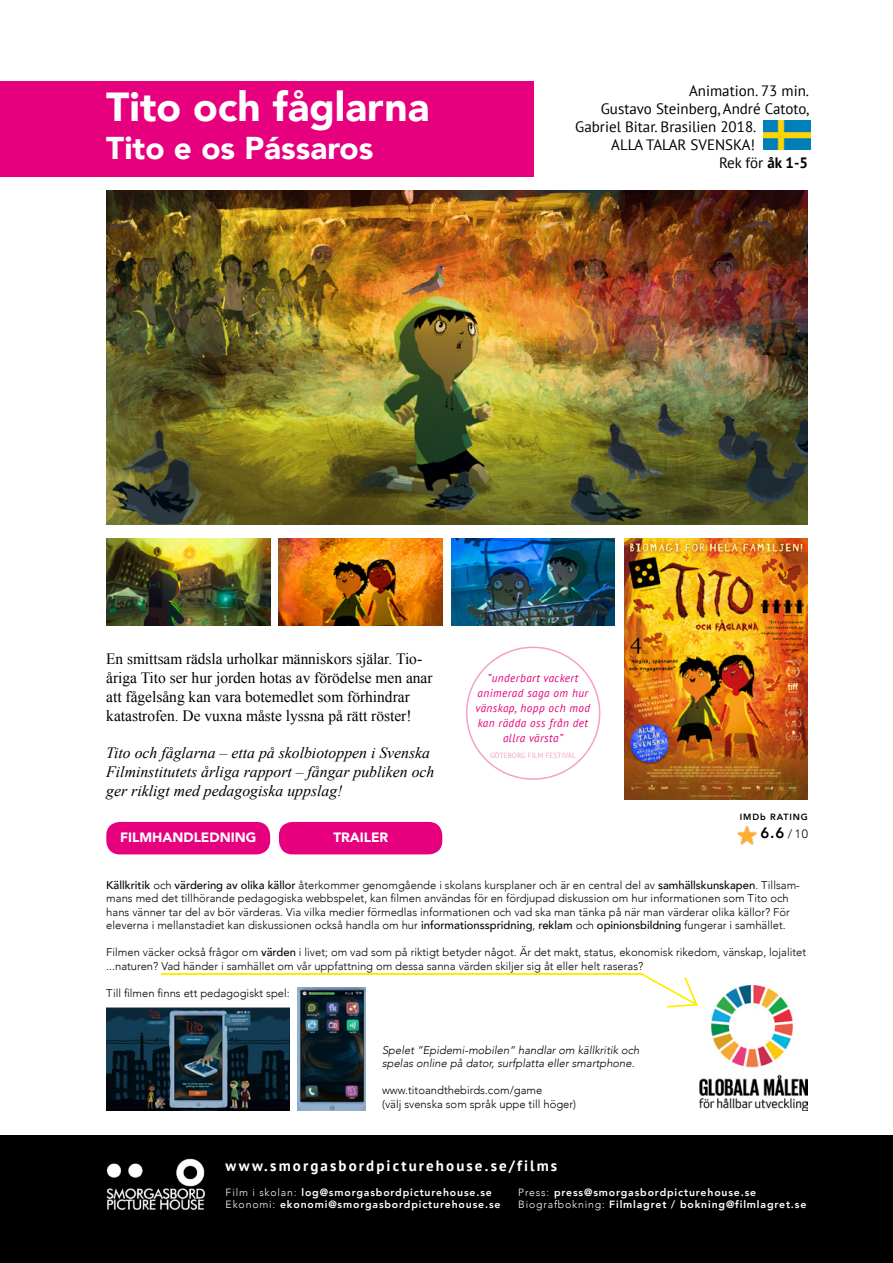
<style>
.page{position:relative;width:893px;height:1263px;background:#fff}
.page>*{position:absolute;margin:0;border:0;box-sizing:border-box;transform-origin:0 0}
.t1{font:900 40.5px "Avenir";color:#fff}
.t2{font:900 31.5px "Avenir";color:#fff}
.t3{font:15.75px/18.9px "Times New Roman";color:#000}
.t4{font:italic 15.75px/18.9px "Times New Roman";color:#000}
.t5{font:15px "PT Sans";color:#000}
.t6{font:700 15px "PT Sans";letter-spacing:.14em;color:#fff}
.t7{font:800 15px "Avenir";color:#000}
.t8{font:900 13.5px "Avenir";color:#fff}
.t9{font:italic 11.55px/15px "PT Sans";letter-spacing:.04em;color:#e6007d;text-align:center}
.t10{font:300 11.25px/13.5px "Avenir";color:#000}
.t11{font:italic 300 11.25px/13.5px "Avenir";color:#000}
.t12{font:800 10.5px "Avenir";letter-spacing:.08em;color:#fff}
.t13{font:800 9px "Avenir";letter-spacing:.1em;color:#000}
.t14{font:7.5px "PT Sans";color:#f3a1c6}
.s1{font-weight:700}
.s2{font-weight:300;font-size:12px}
.s3{font-weight:500}
.s4{font-weight:300}
</style>
<div class="page">
<div style="left:0;top:81px;width:533px;height:96px;background:#e6007d"></div>
<img style="left:106px;top:190px;width:702px;height:334px">
<img style="left:106px;top:538px;width:164px;height:88px">
<img style="left:279px;top:538px;width:164px;height:88px">
<img style="left:451px;top:538px;width:164px;height:88px">
<img style="left:625px;top:538px;width:183px;height:262px">
<div style="left:106px;top:822px;width:164px;height:32px;background:#e6007d;border-radius:14px"></div>
<div style="left:279px;top:822px;width:163px;height:32px;background:#e6007d;border-radius:14px"></div>
<img style="left:737px;top:825px;width:20px;height:19px">
<div style="left:0;top:1135px;width:893px;height:128px;background:#000"></div>
<img style="left:106px;top:1158px;width:100px;height:52px">
<img style="left:763px;top:120px;width:47px;height:30px">
<img style="left:106px;top:1008px;width:184px;height:102px">
<img style="left:298px;top:987px;width:68px;height:123px">
<img style="left:700px;top:986px;width:108px;height:124px">
<hr style="left:162px;top:973px;width:481px;height:2px;background:#ffed00">
<svg style="left:642px;top:974px;width:56px;height:33px"></svg>
<p class="t1" style="left:106px;top:72px;width:325px">Tito och fåglarna</p>
<p class="t2" style="left:106px;top:121px;width:269px">Tito e os Pássaros</p>
<p class="t5" style="left:689px;top:81px;width:121px">Animation. 73 min.</p>
<p class="t5" style="left:601px;top:99px;width:210px">Gustavo Steinberg, André Catoto,</p>
<p class="t5" style="left:719px;top:153px;width:90px">Rek för <span class="s1">åk 1-5</span></p>
<p class="t5" style="left:575px;top:117px;width:183px">Gabriel Bitar. Brasilien 2018.</p>
<p class="t5" style="left:611px;top:135px;width:145px">ALLA TALAR SVENSKA!</p>
<p class="t3" style="left:106px;top:649px;width:328px">En smittsam rädsla urholkar människors själar. Tio&shy;åriga Tito ser hur jorden hotas av förödelse men anar att fågelsång kan vara botemedlet som förhindrar katastrofen. De vuxna måste lyssna på rätt röster!</p>
<p class="t4" style="left:106px;top:743px;width:330px">Tito och fåglarna – etta på skolbiotoppen i Svenska<br>Filminstitutets årliga rapport – fångar publiken och ger rikligt med pedagogiska uppslag!</p>
<p class="t9" style="left:475px;top:670px;width:116px">”underbart vackert animerad saga om hur vänskap, hopp och mod kan rädda oss från det allra värsta”</p>
<p class="t14" style="left:490px;top:751px;width:88px">GÖTEBORG FILM FESTIVAL</p>
<p class="t13" style="left:740px;top:810px;width:70px">IMDb RATING</p>
<p class="t7" style="left:760px;top:821px;width:49px">6.6 <span class="s2">/ 10</span></p>
<p class="t8" style="left:120px;top:825px;width:137px">FILMHANDLEDNING</p>
<p class="t8" style="left:333px;top:825px;width:56px">TRAILER</p>
<p class="t10" style="left:106px;top:878px;width:695px"><span class="s3">Källkritik</span> och <span class="s3">värdering av olika källor</span> återkommer genomgående i skolans kursplaner och är en central del av <span class="s3">samhällskunskapen</span>. Tillsam&shy;mans med det tillhörande pedagogiska webbspelet, kan filmen användas för en fördjupad diskussion om hur informationen som Tito och hans vänner tar del av bör värderas. Via vilka medier förmedlas informationen och vad ska man tänka på när man värderar olika källor? För eleverna i mellanstadiet kan diskussionen också handla om hur <span class="s3">informationsspridning</span>, <span class="s3">reklam</span> och <span class="s3">opinionsbildning</span> fungerar i samhället.</p>
<p class="t10" style="left:106px;top:946px;width:701px">Filmen väcker också frågor om <span class="s3">värden</span> i livet; om vad som på riktigt betyder något. Är det makt, status, ekonomisk rikedom, vänskap, lojalitet ...naturen? Vad händer i samhället om vår uppfattning om dessa sanna värden skiljer sig åt eller helt raseras?</p>
<p class="t10" style="left:106px;top:986px;width:185px">Till filmen finns ett pedagogiskt spel:</p>
<p class="t11" style="left:382px;top:1043px;width:259px">Spelet ”Epidemi-mobilen” handlar om källkritik och spelas online på dator, surfplatta eller smartphone.</p>
<p class="t10" style="left:382px;top:1084px;width:162px">www.titoandthebirds.com/game</p>
<p class="t10" style="left:382px;top:1097px;width:196px">(välj svenska som språk uppe till höger)</p>
<p class="t6" style="left:226px;top:1156px;width:333px">www.smorgasbordpicturehouse.se/films</p>
<p class="t12" style="left:226px;top:1184px;width:268px"><span class="s4">Film i skolan:</span> log@smorgasbordpicturehouse.se</p>
<p class="t12" style="left:226px;top:1197px;width:276px"><span class="s4">Ekonomi:</span> ekonomi@smorgasbordpicturehouse.se</p>
<p class="t12" style="left:518px;top:1184px;width:240px"><span class="s4">Press:</span> press@smorgasbordpicturehouse.se</p>
<p class="t12" style="left:518px;top:1197px;width:290px"><span class="s4">Biografbokning:</span> Filmlagret / bokning@filmlagret.se</p>
</div>
